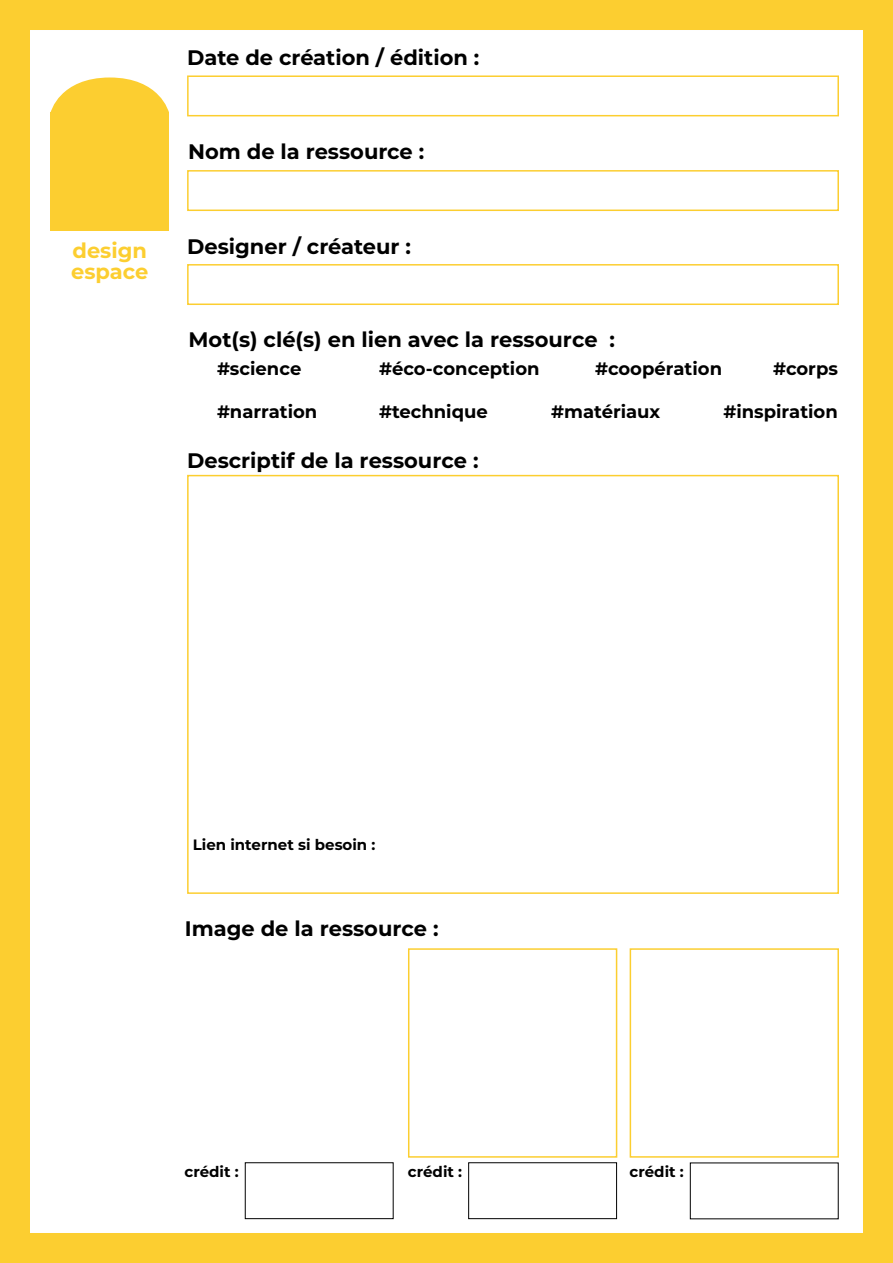
<style>
.page{position:relative;width:893px;height:1263px;background:#fff}
.page>*{position:absolute;margin:0;border:0;box-sizing:border-box;transform-origin:0 0}
.t1{font:700 21px "Montserrat";color:#000}
.t2{font:700 21px/21px "Montserrat";color:#fcce30}
.t3{font:700 18px "Montserrat";color:#000}
.t4{font:700 15px "Montserrat";color:#000}
</style>
<div class="page">
<div style="left:0;top:0;width:893px;height:1263px;border:30px solid #fcce30"></div>
<div style="left:51px;top:112px;width:118px;height:119px;background:#fcce30"></div>
<svg style="left:51px;top:78px;width:118px;height:34px"></svg>
<div style="left:187px;top:75px;width:652px;height:41px;border:2px solid #fcce30"></div>
<div style="left:187px;top:170px;width:652px;height:41px;border:2px solid #fcce30"></div>
<div style="left:187px;top:264px;width:652px;height:41px;border:2px solid #fcce30"></div>
<div style="left:187px;top:475px;width:652px;height:419px;border:2px solid #fcce30"></div>
<div style="left:408px;top:948px;width:209px;height:210px;border:2px solid #fcce30"></div>
<div style="left:630px;top:948px;width:209px;height:210px;border:2px solid #fcce30"></div>
<div style="left:245px;top:1162px;width:149px;height:57px;border:1px solid #000"></div>
<div style="left:468px;top:1162px;width:149px;height:57px;border:1px solid #000"></div>
<p class="t2" style="left:71px;top:239px;width:79px">design espace</p>
<p class="t1" style="left:187px;top:42px;width:294px">Date de création / édition :</p>
<p class="t1" style="left:188px;top:136px;width:238px">Nom de la ressource :</p>
<p class="t1" style="left:187px;top:231px;width:225px">Designer / créateur :</p>
<p class="t1" style="left:189px;top:324px;width:428px">Mot(s) clé(s) en lien avec la ressource :</p>
<p class="t3" style="left:217px;top:355px;width:86px">#science</p>
<p class="t3" style="left:379px;top:355px;width:162px">#éco-conception</p>
<p class="t3" style="left:595px;top:355px;width:129px">#coopération</p>
<p class="t3" style="left:773px;top:355px;width:66px">#corps</p>
<p class="t3" style="left:217px;top:399px;width:102px">#narration</p>
<p class="t3" style="left:379px;top:399px;width:110px">#technique</p>
<p class="t3" style="left:551px;top:399px;width:111px">#matériaux</p>
<p class="t3" style="left:723px;top:399px;width:116px">#inspiration</p>
<p class="t1" style="left:187px;top:446px;width:293px">Descriptif de la ressource :</p>
<p class="t4" style="left:193px;top:834px;width:184px">Lien internet si besoin :</p>
<p class="t1" style="left:185px;top:913px;width:255px">Image de la ressource :</p>
<p class="t4" style="left:185px;top:1160px;width:56px">crédit :</p>
<p class="t4" style="left:408px;top:1160px;width:56px">crédit :</p>
<p class="t4" style="left:630px;top:1160px;width:56px">crédit :</p>
</div>
